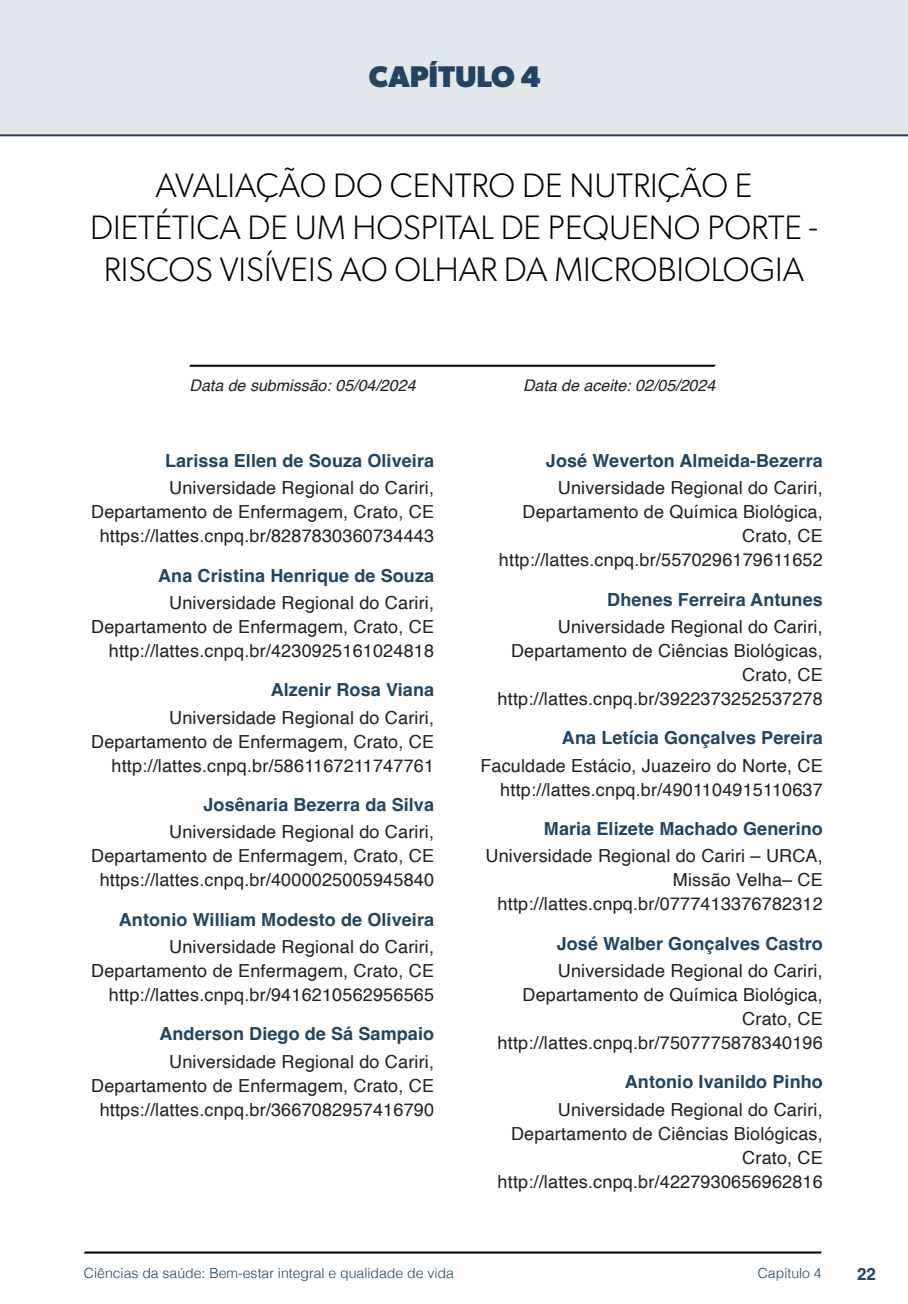
<style>
.page{position:relative;width:908px;height:1304px;background:#fff}
.page>*{position:absolute;margin:0;border:0;box-sizing:border-box;transform-origin:0 0}
.nome_artigos{font:300 34px/42px "Gibson";color:#000;text-align:center}
.capítulos{font:700 30px "Gibson";color:#23445f}
.info_autores{font:18px/24px "Helvetica";letter-spacing:.01em;color:#231f20;text-align:right}
.nome_autores{font:700 18px "Helvetica";letter-spacing:.005em;color:#23445f}
.t1{font:700 16.8px "Helvetica";color:#23445f}
.data{font:italic 16px "Helvetica";color:#231f20}
.t2{font:300 14px "Helvetica";color:#23445f}
</style>
<div class="page">
<svg style="left:84px;top:1251px;width:737px;height:3px;background:#515151"></svg>
<div style="left:0;top:0;width:907px;height:136px;background:#e2e7e9"></div>
<svg style="left:189px;top:364px;width:526px;height:3px;background:#4f4f4f"></svg>
<div style="left:44px;top:72px;width:68px;height:61px;background:#e2e7e9"></div>
<p class="capítulos" style="left:369px;top:58px;width:173px">CAPÍTULO 4</p>
<p class="nome_artigos" style="left:90px;top:164px;width:728px">AVALIAÇÃO DO CENTRO DE NUTRIÇÃO E<br>DIETÉTICA DE UM HOSPITAL DE PEQUENO PORTE -<br>RISCOS VISÍVEIS AO OLHAR DA MICROBIOLOGIA</p>
<p class="data" style="left:189px;top:373px;width:227px">Data de submissão: 05/04/2024</p>
<p class="data" style="left:523px;top:373px;width:194px">Data de aceite: 02/05/2024</p>
<p class="nome_autores" style="left:165px;top:450px;width:270px">Larissa Ellen de Souza Oliveira</p>
<p class="info_autores" style="left:91px;top:477px;width:344px">Universidade Regional do Cariri,<br>Departamento de Enfermagem, Crato, CE</p>
<p class="info_autores" style="left:100px;top:525px;width:336px">https://lattes.cnpq.br/8287830360734443</p>
<p class="nome_autores" style="left:158px;top:564px;width:277px">Ana Cristina Henrique de Souza</p>
<p class="info_autores" style="left:91px;top:591px;width:344px">Universidade Regional do Cariri,<br>Departamento de Enfermagem, Crato, CE</p>
<p class="info_autores" style="left:109px;top:639px;width:326px">http://lattes.cnpq.br/4230925161024818</p>
<p class="nome_autores" style="left:270px;top:679px;width:165px">Alzenir Rosa Viana</p>
<p class="info_autores" style="left:91px;top:706px;width:344px">Universidade Regional do Cariri,<br>Departamento de Enfermagem, Crato, CE</p>
<p class="info_autores" style="left:111px;top:754px;width:324px">http://lattes.cnpq.br/5861167211747761</p>
<p class="nome_autores" style="left:203px;top:794px;width:232px">Josênaria Bezerra da Silva</p>
<p class="info_autores" style="left:91px;top:821px;width:344px">Universidade Regional do Cariri,<br>Departamento de Enfermagem, Crato, CE</p>
<p class="info_autores" style="left:100px;top:869px;width:336px">https://lattes.cnpq.br/4000025005945840</p>
<p class="nome_autores" style="left:119px;top:908px;width:316px">Antonio William Modesto de Oliveira</p>
<p class="info_autores" style="left:91px;top:935px;width:344px">Universidade Regional do Cariri,<br>Departamento de Enfermagem, Crato, CE</p>
<p class="info_autores" style="left:109px;top:983px;width:326px">http://lattes.cnpq.br/9416210562956565</p>
<p class="nome_autores" style="left:159px;top:1023px;width:276px">Anderson Diego de Sá Sampaio</p>
<p class="info_autores" style="left:91px;top:1050px;width:344px">Universidade Regional do Cariri,<br>Departamento de Enfermagem, Crato, CE</p>
<p class="info_autores" style="left:100px;top:1098px;width:336px">https://lattes.cnpq.br/3667082957416790</p>
<p class="nome_autores" style="left:545px;top:450px;width:278px">José Weverton Almeida-Bezerra</p>
<p class="info_autores" style="left:522px;top:477px;width:302px">Universidade Regional do Cariri,<br>Departamento de Química Biológica,<br>Crato, CE</p>
<p class="info_autores" style="left:498px;top:549px;width:325px">http://lattes.cnpq.br/5570296179611652</p>
<p class="nome_autores" style="left:607px;top:588px;width:217px">Dhenes Ferreira Antunes</p>
<p class="info_autores" style="left:511px;top:615px;width:313px">Universidade Regional do Cariri,<br>Departamento de Ciências Biológicas,<br>Crato, CE</p>
<p class="info_autores" style="left:497px;top:687px;width:326px">http://lattes.cnpq.br/3922373252537278</p>
<p class="nome_autores" style="left:561px;top:727px;width:262px">Ana Letícia Gonçalves Pereira</p>
<p class="info_autores" style="left:480px;top:754px;width:344px">Faculdade Estácio, Juazeiro do Norte, CE</p>
<p class="info_autores" style="left:500px;top:778px;width:324px">http://lattes.cnpq.br/4901104915110637</p>
<p class="nome_autores" style="left:543px;top:818px;width:280px">Maria Elizete Machado Generino</p>
<p class="info_autores" style="left:485px;top:845px;width:338px">Universidade Regional do Cariri – URCA,<br>Missão Velha– CE</p>
<p class="info_autores" style="left:497px;top:893px;width:326px">http://lattes.cnpq.br/0777413376782312</p>
<p class="nome_autores" style="left:556px;top:932px;width:267px">José Walber Gonçalves Castro</p>
<p class="info_autores" style="left:522px;top:959px;width:302px">Universidade Regional do Cariri,<br>Departamento de Química Biológica,<br>Crato, CE</p>
<p class="info_autores" style="left:497px;top:1031px;width:326px">http://lattes.cnpq.br/7507775878340196</p>
<p class="nome_autores" style="left:624px;top:1071px;width:199px">Antonio Ivanildo Pinho</p>
<p class="info_autores" style="left:511px;top:1098px;width:313px">Universidade Regional do Cariri,<br>Departamento de Ciências Biológicas,<br>Crato, CE</p>
<p class="info_autores" style="left:497px;top:1170px;width:326px">http://lattes.cnpq.br/4227930656962816</p>
<p class="t2" style="left:84px;top:1261px;width:371px">Ciências da saúde: Bem-estar integral e qualidade de vida</p>
<p class="t2" style="left:757px;top:1261px;width:65px">Capítulo 4</p>
<p class="t1" style="left:856px;top:1264px;width:20px">22</p>
</div>
